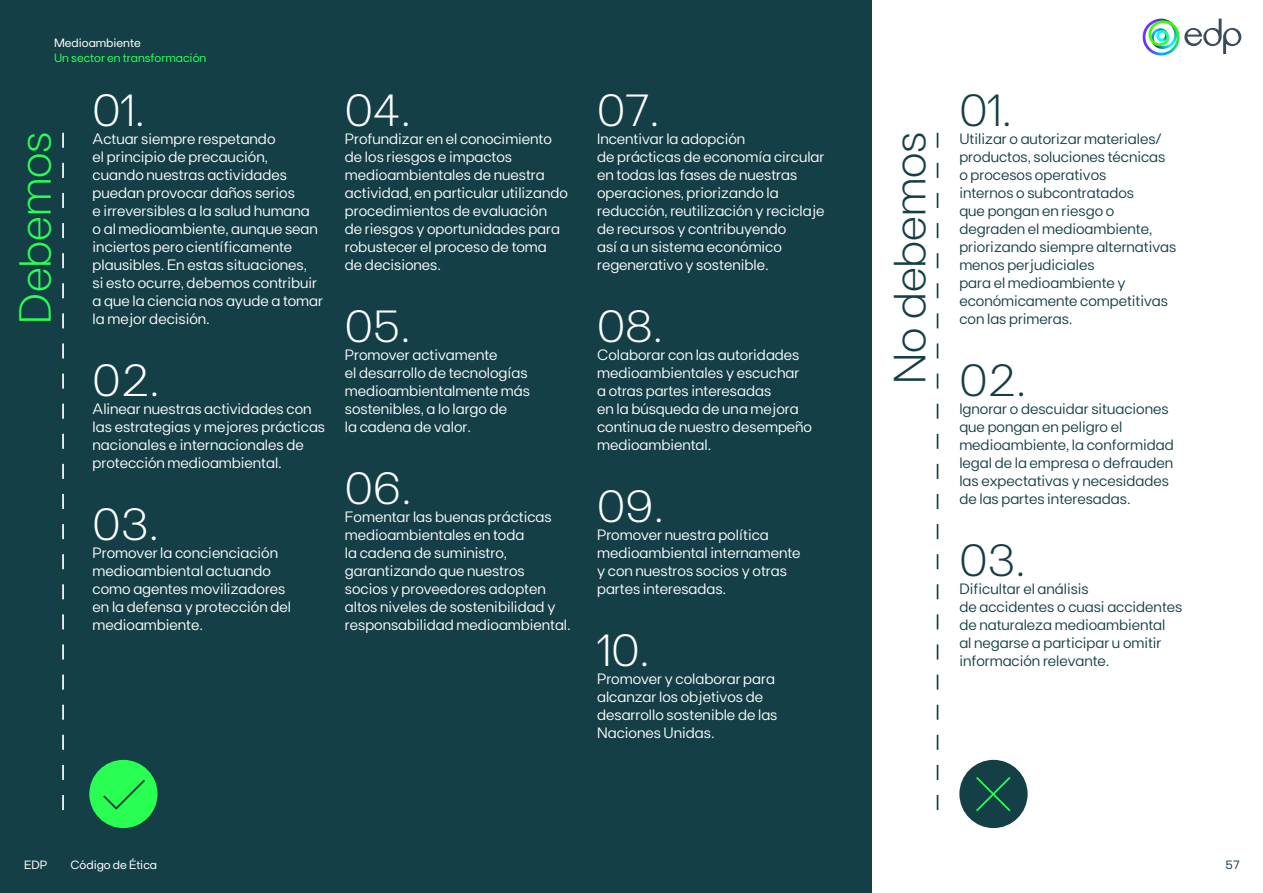
<style>
.page{position:relative;width:1263px;height:893px;background:#fff}
.page>*{position:absolute;margin:0;border:0;box-sizing:border-box;transform-origin:0 0}
.NUMEROS_DEVEMOS{font:300 45px "FT Base";color:#fff}
.NUMEROS_NAO_DEVEMOS{font:300 45px "FT Base";color:#143f47}
.t1{font:300 45px "FT Base";color:#28ff52}
.TEXTO_DEVEMOS{font:15px/18px "FT Base";color:#fff}
.TEXTO_DEVEMOS-2{font:15px/18px "FT Base";color:#143f47}
.Nome_da_página_rodapé{font:12px "FT Base";color:#fff}
.Nome_da_página_rodapé-2{font:12px "FT Base";color:#28ff52}
.t2{font:12px "FT Base";color:#143f47}
</style>
<div class="page">
<div style="left:0;top:0;width:872px;height:893px;background:#143f47"></div>
<div style="left:89px;top:760px;width:68px;height:68px;background:#28ff52;border-radius:50%"></div>
<svg style="left:103px;top:780px;width:42px;height:29px"></svg>
<div style="left:959px;top:760px;width:68px;height:68px;background:#143f47;border-radius:50%"></div>
<svg style="left:976px;top:777px;width:34px;height:34px"></svg>
<svg style="left:62px;top:133px;width:2px;height:677px"></svg>
<svg style="left:937px;top:133px;width:1px;height:677px"></svg>
<svg style="left:1184px;top:19px;width:57px;height:35px"></svg>
<svg style="left:1142px;top:19px;width:32px;height:36px"></svg>
<p class="Nome_da_página_rodapé" style="left:54px;top:36px;width:88px">Medioambiente</p>
<p class="Nome_da_página_rodapé-2" style="left:54px;top:51px;width:154px">Un sector en transformación</p>
<p class="NUMEROS_DEVEMOS" style="left:93px;top:84px;width:54px">01.</p>
<p class="TEXTO_DEVEMOS" style="left:93px;top:130px;width:232px">Actuar siempre respetando<br>el principio de precaución,<br>cuando nuestras actividades puedan provocar daños serios<br>e irreversibles a la salud humana<br>o al medioambiente, aunque sean inciertos pero científicamente plausibles. En estas situaciones,<br>si esto ocurre, debemos contribuir a que la ciencia nos ayude a tomar la mejor decisión.</p>
<p class="NUMEROS_DEVEMOS" style="left:93px;top:354px;width:69px">02.</p>
<p class="TEXTO_DEVEMOS" style="left:93px;top:400px;width:234px">Alinear nuestras actividades con las estrategias y mejores prácticas nacionales e internacionales de protección medioambiental.</p>
<p class="NUMEROS_DEVEMOS" style="left:93px;top:498px;width:68px">03.</p>
<p class="TEXTO_DEVEMOS" style="left:93px;top:544px;width:200px">Promover la concienciación medioambiental actuando como agentes movilizadores en la defensa y protección del medioambiente.</p>
<p class="NUMEROS_DEVEMOS" style="left:345px;top:84px;width:68px">04.</p>
<p class="TEXTO_DEVEMOS" style="left:345px;top:130px;width:225px">Profundizar en el conocimiento de los riesgos e impactos medioambientales de nuestra actividad, en particular utilizando procedimientos de evaluación de riesgos y oportunidades para robustecer el proceso de toma<br>de decisiones.</p>
<p class="NUMEROS_DEVEMOS" style="left:345px;top:300px;width:67px">05.</p>
<p class="TEXTO_DEVEMOS" style="left:345px;top:346px;width:187px">Promover activamente<br>el desarrollo de tecnologías medioambientalmente más sostenibles, a lo largo de<br>la cadena de valor.</p>
<p class="NUMEROS_DEVEMOS" style="left:345px;top:462px;width:68px">06.</p>
<p class="TEXTO_DEVEMOS" style="left:345px;top:508px;width:227px">Fomentar las buenas prácticas medioambientales en toda<br>la cadena de suministro, garantizando que nuestros socios y proveedores adopten altos niveles de sostenibilidad y responsabilidad medioambiental.</p>
<p class="NUMEROS_DEVEMOS" style="left:597px;top:84px;width:64px">07.</p>
<p class="TEXTO_DEVEMOS" style="left:597px;top:130px;width:229px">Incentivar la adopción<br>de prácticas de economía circular en todas las fases de nuestras operaciones, priorizando la reducción, reutilización y reciclaje de recursos y contribuyendo<br>así a un sistema económico regenerativo y sostenible.</p>
<p class="NUMEROS_DEVEMOS" style="left:597px;top:300px;width:67px">08.</p>
<p class="TEXTO_DEVEMOS" style="left:597px;top:346px;width:216px">Colaborar con las autoridades medioambientales y escuchar<br>a otras partes interesadas<br>en la búsqueda de una mejora continua de nuestro desempeño medioambiental.</p>
<p class="NUMEROS_DEVEMOS" style="left:597px;top:480px;width:68px">09.</p>
<p class="TEXTO_DEVEMOS" style="left:597px;top:526px;width:205px">Promover nuestra política medioambiental internamente y con nuestros socios y otras partes interesadas.</p>
<p class="NUMEROS_DEVEMOS" style="left:597px;top:624px;width:54px">10.</p>
<p class="TEXTO_DEVEMOS" style="left:597px;top:670px;width:182px">Promover y colaborar para alcanzar los objetivos de desarrollo sostenible de las<br>Naciones Unidas.</p>
<h1 class="t1" style="left:9px;top:324px;width:194px;rotate:-90deg">Debemos</h1>
<h1 class="NUMEROS_NAO_DEVEMOS" style="left:883px;top:384px;width:254px;rotate:-90deg">No debemos</h1>
<p class="NUMEROS_NAO_DEVEMOS" style="left:959px;top:84px;width:54px">01.</p>
<p class="TEXTO_DEVEMOS-2" style="left:959px;top:130px;width:218px">Utilizar o autorizar materiales/ productos, soluciones técnicas o procesos operativos<br>internos o subcontratados<br>que pongan en riesgo o degraden el medioambiente, priorizando siempre alternativas menos perjudiciales<br>para el medioambiente y económicamente competitivas con las primeras.</p>
<p class="NUMEROS_NAO_DEVEMOS" style="left:959px;top:354px;width:69px">02.</p>
<p class="TEXTO_DEVEMOS-2" style="left:959px;top:400px;width:216px">Ignorar o descuidar situaciones que pongan en peligro el medioambiente, la conformidad legal de la empresa o defrauden las expectativas y necesidades de las partes interesadas.</p>
<p class="NUMEROS_NAO_DEVEMOS" style="left:959px;top:534px;width:68px">03.</p>
<p class="TEXTO_DEVEMOS-2" style="left:959px;top:580px;width:224px">Dificultar el análisis<br>de accidentes o cuasi accidentes de naturaleza medioambiental<br>al negarse a participar u omitir información relevante.</p>
<p class="Nome_da_página_rodapé" style="left:24px;top:858px;width:25px">EDP</p>
<p class="Nome_da_página_rodapé" style="left:70px;top:858px;width:88px">Código de Ética</p>
<p class="t2" style="left:1225px;top:858px;width:16px">57</p>
</div>
